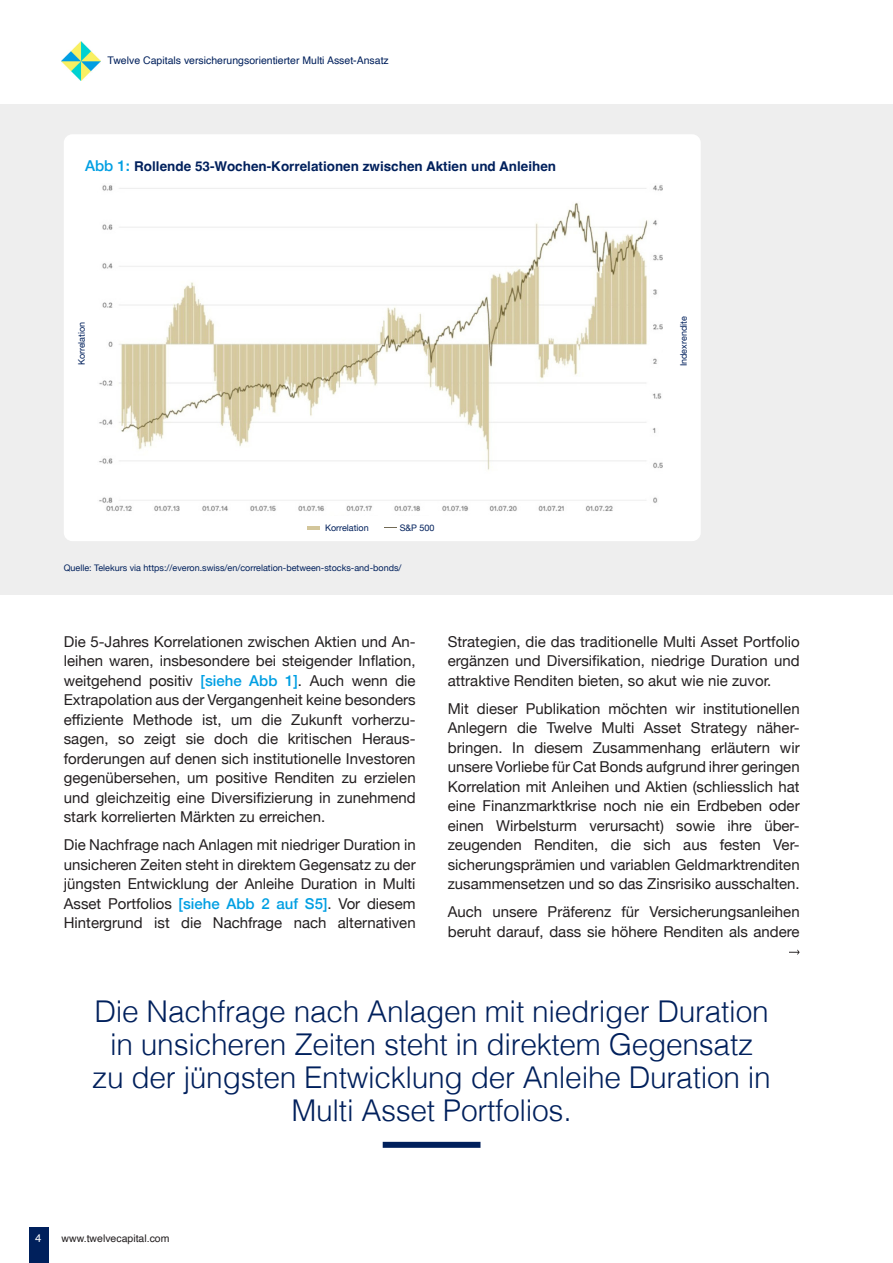
<style>
.page{position:relative;width:893px;height:1263px;background:#fff}
.page>*{position:absolute;margin:0;border:0;box-sizing:border-box;transform-origin:0 0}
.t1{font:300 30px/33px "Helvetica";letter-spacing:-.01em;color:#00205c;text-align:center}
.t2{font:15px/19.5px "Helvetica Neue";color:#231f20;text-align:justify}
.t3{font:700 13.5px "Helvetica";color:#00205c}
.t4{font:11.25px "Helvetica";color:#fff}
.t5{font:10.5px "Helvetica";color:#00205c}
.t6{font:10.5px "Helvetica";color:#231f20}
.t7{font:9px "Helvetica Neue";color:#00205c}
.s1{font-family:"Helvetica Neue";font-weight:500;font-size:15px;color:#009fe3}
.s2{font-weight:500;color:#009fe3}
</style>
<div class="page">
<div style="left:29px;top:1227px;width:19px;height:36px;background:#00205c"></div>
<img style="left:62px;top:41px;width:39px;height:39px">
<div style="left:0;top:105px;width:893px;height:490px;background:#eee"></div>
<div style="left:64px;top:134px;width:637px;height:407px;background:#fff;border-radius:9px"></div>
<div style="left:383px;top:1142px;width:97px;height:6px;background:#00205c"></div>
<svg style="left:789px;top:949px;width:11px;height:6px"></svg>
<img style="left:99px;top:185px;width:564px;height:327px">
<svg style="left:307px;top:527px;width:13px;height:3px"></svg>
<svg style="left:384px;top:527px;width:13px;height:1px"></svg>
<p class="t5" style="left:108px;top:52px;width:283px">Twelve Capitals versicherungsorientierter Multi Asset-Ansatz</p>
<p class="t3" style="left:85px;top:158px;width:473px"><span class="s1">Abb 1:</span> Rollende 53-Wochen-Korrelationen zwischen Aktien und Anleihen</p>
<p class="t7" style="left:75px;top:365px;width:45px;rotate:-90deg">Korrelation</p>
<p class="t7" style="left:677px;top:366px;width:51px;rotate:-90deg">Indexrendite</p>
<p class="t7" style="left:325px;top:521px;width:45px">Korrelation</p>
<p class="t7" style="left:400px;top:521px;width:36px">S&amp;P 500</p>
<p class="t7" style="left:64px;top:562px;width:339px">Quelle: Telekurs via https://everon.swiss/en/correlation-between-stocks-and-bonds/</p>
<p class="t2" style="left:64px;top:633px;width:353px">Die 5-Jahres Korrelationen zwischen Aktien und An&shy;leihen waren, insbesondere bei steigender Inflation, weitgehend positiv <span class="s2">[siehe Abb 1]</span>. Auch wenn die Extrapolation aus der Vergangenheit keine besonders effiziente Methode ist, um die Zukunft vorherzu&shy;sagen, so zeigt sie doch die kritischen Heraus&shy;forderungen auf denen sich institutionelle Investoren gegenübersehen, um positive Renditen zu erzielen und gleichzeitig eine Diversifizierung in zunehmend stark korrelierten Märkten zu erreichen.</p>
<p class="t2" style="left:64px;top:836px;width:353px">Die Nachfrage nach Anlagen mit niedriger Duration in unsicheren Zeiten steht in direktem Gegensatz zu der jüngsten Entwicklung der Anleihe Duration in Multi Asset Portfolios <span class="s2">[siehe Abb 2 auf S5]</span>. Vor diesem Hintergrund ist die Nachfrage nach alternativen</p>
<p class="t2" style="left:448px;top:633px;width:353px">Strategien, die das traditionelle Multi Asset Portfolio ergänzen und Diversifikation, niedrige Duration und attraktive Renditen bieten, so akut wie nie zuvor.</p>
<p class="t2" style="left:448px;top:700px;width:353px">Mit dieser Publikation möchten wir institutionellen Anlegern die Twelve Multi Asset Strategy näher&shy;bringen. In diesem Zusammenhang erläutern wir unsere Vorliebe für Cat Bonds aufgrund ihrer geringen Korrelation mit Anleihen und Aktien (schliesslich hat eine Finanzmarktkrise noch nie ein Erdbeben oder einen Wirbelsturm verursacht) sowie ihre über&shy;zeugenden Renditen, die sich aus festen Ver&shy;sicherungsprämien und variablen Geldmarktrenditen zusammensetzen und so das Zinsrisiko ausschalten.</p>
<p class="t2" style="left:448px;top:903px;width:353px">Auch unsere Präferenz für Versicherungsanleihen beruht darauf, dass sie höhere Renditen als andere</p>
<p class="t1" style="left:92px;top:992px;width:680px">Die Nachfrage nach Anlagen mit niedriger Duration in unsicheren Zeiten steht in direktem Gegensatz zu der jüngsten Entwicklung der Anleihe Duration in Multi Asset Portfolios.</p>
<p class="t4" style="left:35px;top:1229px;width:8px">4</p>
<p class="t6" style="left:62px;top:1230px;width:109px">www.twelvecapital.com</p>
</div>
